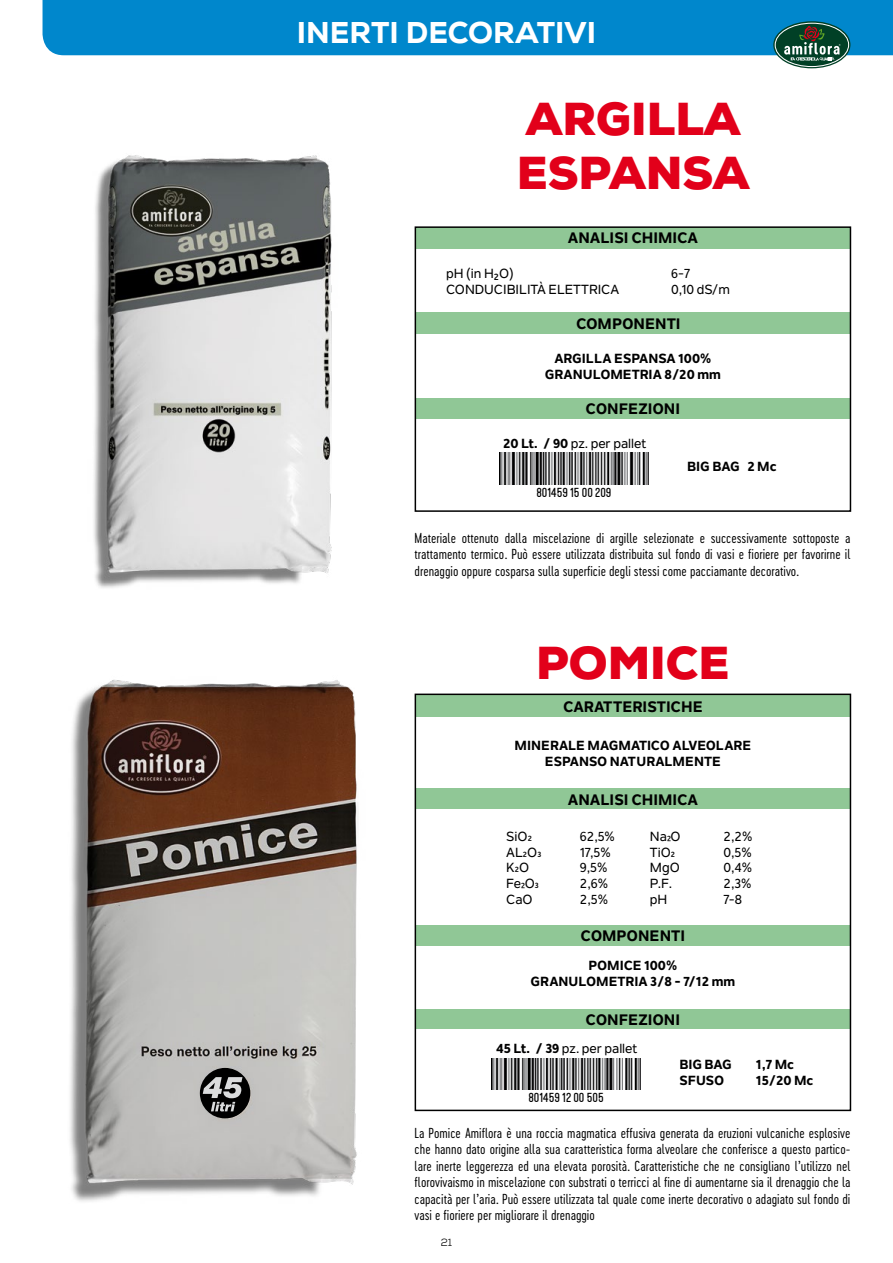
<style>
.page{position:relative;width:893px;height:1263px;background:#fff}
.page>*{position:absolute;margin:0;border:0;box-sizing:border-box;transform-origin:0 0}
.t1{font:900 44.7px/53.7px "Nexa";color:#e2001a}
.t2{font:800 30px "Nexa";color:#fff}
.t3{font:800 15px "Nolan Next";color:#000}
.t4{font:13.5px/16.5px "Cervo Neue Light Neue";color:#000;text-align:justify}
.t5{font:500 13.05px "Nolan Next";color:#000}
.t6{font:800 13.05px/15.8px "Nolan Next";color:#000;text-align:center}
.t7{font:13.05px "Kapra Neue";color:#000}
.t8{font:10.5px "Nexa";color:#000}
.s1{font-weight:800}
.s2{font-weight:700;font-size:7.5px}
</style>
<div class="page">
<div style="left:415px;top:694px;width:436px;height:22px;background:#90c796"></div>
<div style="left:415px;top:926px;width:436px;height:20px;background:#90c796"></div>
<div style="left:415px;top:788px;width:436px;height:21px;background:#90c796"></div>
<div style="left:415px;top:1009px;width:436px;height:20px;background:#90c796"></div>
<div style="left:415px;top:693px;width:436px;height:418px;border:2px solid #000"></div>
<div style="left:43px;top:0;width:850px;height:55px;background:#0087cc"></div>
<svg style="left:773px;top:21px;width:77px;height:47px;background:#45766e"></svg>
<img style="left:93px;top:155px;width:239px;height:433px">
<div style="left:415px;top:227px;width:435px;height:21px;background:#90c796"></div>
<div style="left:415px;top:312px;width:435px;height:22px;background:#90c796"></div>
<div style="left:415px;top:398px;width:435px;height:21px;background:#90c796"></div>
<div style="left:415px;top:226px;width:436px;height:286px;border:2px solid #000"></div>
<img style="left:499px;top:453px;width:149px;height:32px">
<img style="left:492px;top:1058px;width:148px;height:32px">
<img style="left:70px;top:679px;width:288px;height:523px">
<div style="left:200px;top:1068px;width:50px;height:50px;background:#000;border-radius:50%"></div>
<svg style="left:203px;top:1077px;width:39px;height:34px"></svg>
<h2 class="t2" style="left:297px;top:13px;width:301px">INERTI DECORATIVI</h2>
<h1 class="t1" style="left:517px;top:93px;width:234px">ARGILLA<br>ESPANSA</h1>
<p class="t3" style="left:568px;top:228px;width:132px">ANALISI CHIMICA</p>
<p class="t5" style="left:446px;top:266px;width:69px">pH (in H<sub>2</sub>O)</p>
<p class="t5" style="left:671px;top:266px;width:20px">6-7</p>
<p class="t5" style="left:446px;top:281px;width:175px">CONDUCIBILITÀ ELETTRICA</p>
<p class="t5" style="left:671px;top:281px;width:60px">0,10 dS/m</p>
<p class="t3" style="left:576px;top:314px;width:106px">COMPONENTI</p>
<p class="t6" style="left:545px;top:350px;width:178px">ARGILLA ESPANSA 100%<br>GRANULOMETRIA 8/20 mm</p>
<p class="t3" style="left:586px;top:400px;width:96px">CONFEZIONI</p>
<p class="t5" style="left:503px;top:435px;width:145px"><span class="s1">20 Lt. / 90</span> pz. per pallet</p>
<p class="t7" style="left:536px;top:484px;width:77px">801459 15 00 209</p>
<p class="t6" style="left:687px;top:459px;width:91px">BIG BAG 2 Mc</p>
<p class="t4" style="left:415px;top:529px;width:437px">Materiale ottenuto dalla miscelazione di argille selezionate e successivamente sottoposte a trattamento termico. Può essere utilizzata distribuita sul fondo di vasi e fioriere per favorirne il drenaggio oppure cosparsa sulla superficie degli stessi come pacciamante decorativo.</p>
<h1 class="t1" style="left:536px;top:636px;width:195px">POMICE</h1>
<p class="t3" style="left:563px;top:697px;width:141px">CARATTERISTICHE</p>
<p class="t6" style="left:514px;top:738px;width:238px">MINERALE MAGMATICO ALVEOLARE<br>ESPANSO NATURALMENTE</p>
<p class="t3" style="left:568px;top:790px;width:132px">ANALISI CHIMICA</p>
<p class="t5" style="left:506px;top:828px;width:27px">SiO<span class="s2">2</span></p>
<p class="t5" style="left:580px;top:828px;width:37px">62,5%</p>
<p class="t5" style="left:506px;top:844px;width:36px">AL<span class="s2">2</span>O<span class="s2">3</span></p>
<p class="t5" style="left:580px;top:844px;width:32px">17,5%</p>
<p class="t5" style="left:506px;top:860px;width:24px">K<span class="s2">2</span>O</p>
<p class="t5" style="left:580px;top:860px;width:29px">9,5%</p>
<p class="t5" style="left:506px;top:875px;width:34px">Fe2O<span class="s2">3</span></p>
<p class="t5" style="left:580px;top:875px;width:30px">2,6%</p>
<p class="t5" style="left:506px;top:891px;width:28px">CaO</p>
<p class="t5" style="left:580px;top:891px;width:30px">2,5%</p>
<p class="t5" style="left:650px;top:828px;width:32px">Na2O</p>
<p class="t5" style="left:723px;top:828px;width:31px">2,2%</p>
<p class="t5" style="left:650px;top:844px;width:27px">TiO<span class="s2">2</span></p>
<p class="t5" style="left:723px;top:844px;width:30px">0,5%</p>
<p class="t5" style="left:650px;top:860px;width:32px">MgO</p>
<p class="t5" style="left:723px;top:860px;width:30px">0,4%</p>
<p class="t5" style="left:650px;top:875px;width:24px">P.F.</p>
<p class="t5" style="left:723px;top:875px;width:30px">2,3%</p>
<p class="t5" style="left:650px;top:891px;width:19px">pH</p>
<p class="t5" style="left:723px;top:891px;width:20px">7-8</p>
<p class="t3" style="left:581px;top:926px;width:106px">COMPONENTI</p>
<p class="t6" style="left:531px;top:957px;width:206px">POMICE 100%<br>GRANULOMETRIA 3/8 - 7/12 mm</p>
<p class="t3" style="left:586px;top:1010px;width:96px">CONFEZIONI</p>
<p class="t5" style="left:496px;top:1040px;width:143px"><span class="s1">45 Lt. / 39</span> pz. per pallet</p>
<p class="t7" style="left:528px;top:1089px;width:77px">801459 12 00 505</p>
<p class="t6" style="left:679px;top:1057px;width:54px">BIG BAG</p>
<p class="t6" style="left:756px;top:1057px;width:40px">1,7 Mc</p>
<p class="t6" style="left:679px;top:1072px;width:46px">SFUSO</p>
<p class="t6" style="left:756px;top:1072px;width:59px">15/20 Mc</p>
<p class="t4" style="left:415px;top:1124px;width:437px">La Pomice Amiflora è una roccia magmatica effusiva generata da eruzioni vulcaniche esplosive che hanno dato origine alla sua caratteristica forma alveolare che conferisce a questo partico&shy;lare inerte leggerezza ed una elevata porosità. Caratteristiche che ne consigliano l’utilizzo nel florovivaismo in miscelazione con substrati o terricci al fine di aumentarne sia il drenaggio che la capacità per l’aria. Può essere utilizzata tal quale come inerte decorativo o adagiato sul fondo di vasi e fioriere per migliorare il drenaggio</p>
<p class="t8" style="left:441px;top:1236px;width:13px">21</p>
</div>
